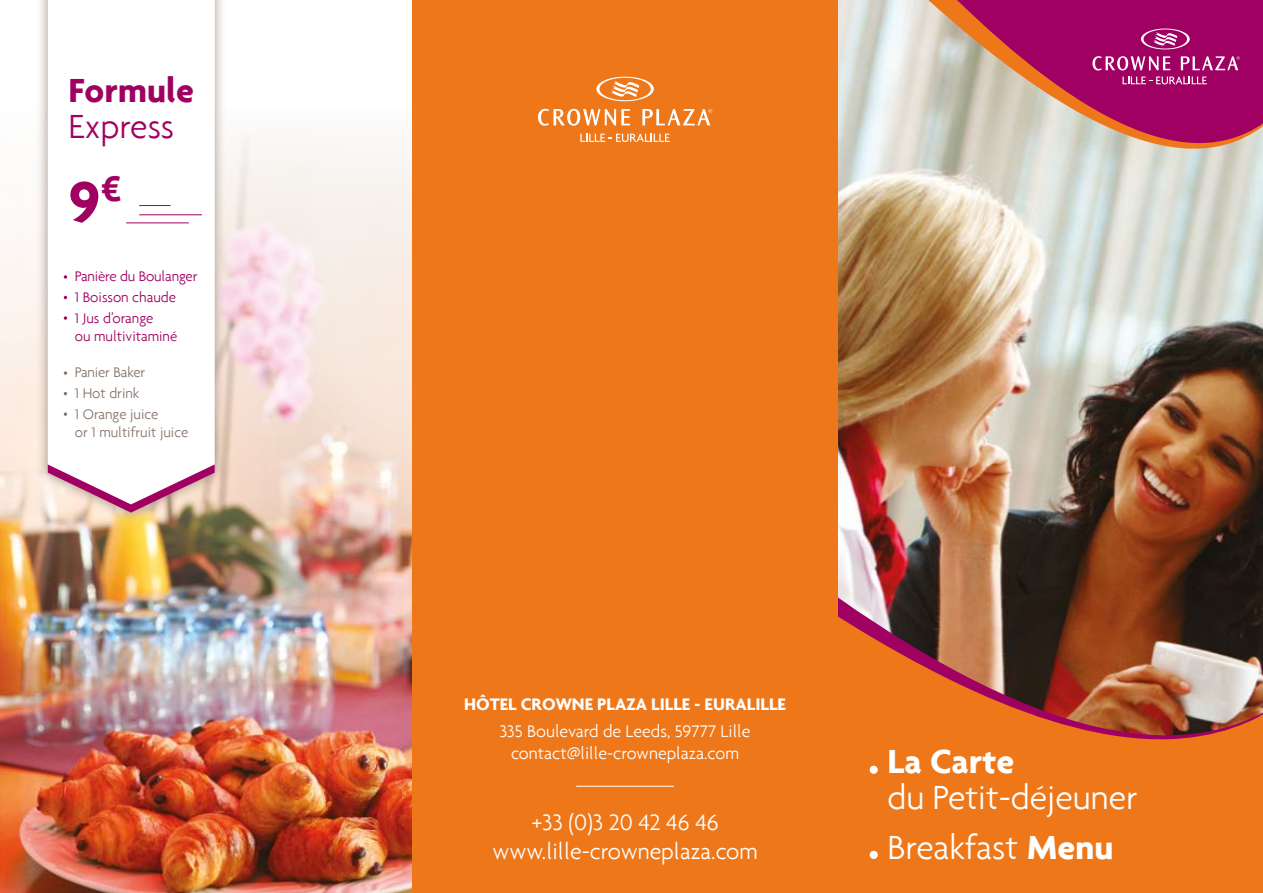
<style>
.page{position:relative;width:1263px;height:893px;background:#fff}
.page>*{position:absolute;margin:0;border:0;box-sizing:border-box;transform-origin:0 0}
.t1{font:700 61.2px "Agenda";color:#a00062}
.t2{font:300 36px/49.9px "Agenda";color:#fff}
.t3{font:700 36px "Agenda";color:#fff}
.t4{font:700 36px "Agenda";color:#a00062}
.t5{font:300 36px "Agenda";color:#a00062}
.t6{font:300 24px/28.8px "Agenda";color:#fff;text-align:center}
.t7{font:300 18px/21.6px "Agenda";color:#fff;text-align:center}
.t8{font:700 18px "Agenda";color:#fff}
.t9{font:300 15px/21px "Agenda";color:#a00062}
.t10{font:300 15px/21px "Agenda";color:#88746a}
.s1{font-weight:700}
</style>
<div class="page">
<img style="left:838px;top:0;width:425px;height:589px">
<div style="left:838px;top:798px;width:425px;height:70px;background:#ee771a"></div>
<svg style="left:838px;top:589px;width:425px;height:209px;background:#b46130"></svg>
<div style="left:832px;top:868px;width:431px;height:25px;background:#ee771a"></div>
<svg style="left:900px;top:0;width:31px;height:155px;background:#e2e0d8"></svg>
<svg style="left:931px;top:0;width:332px;height:155px;background:#b6527c"></svg>
<svg style="left:1141px;top:29px;width:49px;height:20px"></svg>
<svg style="left:1092px;top:56px;width:148px;height:14px"></svg>
<svg style="left:1122px;top:76px;width:85px;height:8px"></svg>
<div style="left:870px;top:766px;width:8px;height:8px;background:#fff;border-radius:50%"></div>
<div style="left:870px;top:851px;width:8px;height:8px;background:#fff;border-radius:50%"></div>
<img style="left:0;top:137px;width:412px;height:756px">
<div style="left:36px;top:0;width:190px;height:523px;background:#88746a;opacity:.75"></div>
<svg style="left:48px;top:0;width:167px;height:464px"></svg>
<svg style="left:48px;top:464px;width:167px;height:49px"></svg>
<svg style="left:64px;top:275px;width:3px;height:4px"></svg>
<svg style="left:64px;top:316px;width:3px;height:4px"></svg>
<svg style="left:64px;top:371px;width:3px;height:4px"></svg>
<svg style="left:64px;top:412px;width:3px;height:4px"></svg>
<hr style="left:139px;top:214px;width:63px;height:1px;background:#a00062">
<hr style="left:139px;top:205px;width:32px;height:1px;background:#a00062">
<hr style="left:126px;top:222px;width:63px;height:1px;background:#a00062">
<div style="left:412px;top:0;width:426px;height:893px;background:#ee771a"></div>
<hr style="left:576px;top:786px;width:98px;height:1px;background:#fff">
<svg style="left:580px;top:134px;width:90px;height:8px"></svg>
<svg style="left:596px;top:77px;width:58px;height:24px"></svg>
<svg style="left:538px;top:109px;width:92px;height:17px"></svg>
<svg style="left:642px;top:109px;width:70px;height:16px"></svg>
<h2 class="t4" style="left:68px;top:68px;width:127px">FORMULE</h2>
<h2 class="t5" style="left:68px;top:105px;width:107px">Express</h2>
<h1 class="t1" style="left:68px;top:164px;width:54px">9<sup>€</sup></h1>
<p class="t9" style="left:75px;top:265px;width:124px">Panière du Boulanger<br>1 Boisson chaude<br>1 Jus d’orange</p>
<p class="t9" style="left:75px;top:325px;width:104px">ou multivitaminé</p>
<p class="t10" style="left:75px;top:361px;width:85px">Panier Baker<br>1 Hot drink<br>1 Orange juice</p>
<p class="t10" style="left:75px;top:421px;width:115px">or 1 multifruit juice</p>
<p class="t8" style="left:464px;top:693px;width:324px">HÔTEL CROWNE PLAZA LILLE - EURALILLE</p>
<p class="t7" style="left:500px;top:720px;width:252px">335 boulevard de Leeds, 59777 Lille contact@lille-crowneplaza.com</p>
<h3 class="t6" style="left:492px;top:808px;width:267px">+33 (0)3 20 42 46 46 www.lille-crowneplaza.com</h3>
<h2 class="t3" style="left:887px;top:740px;width:128px">LA CARTE</h2>
<h2 class="t2" style="left:887px;top:772px;width:252px">du Petit-déjeuner<br>Breakfast <span class="s1">MENU</span></h2>
</div>
